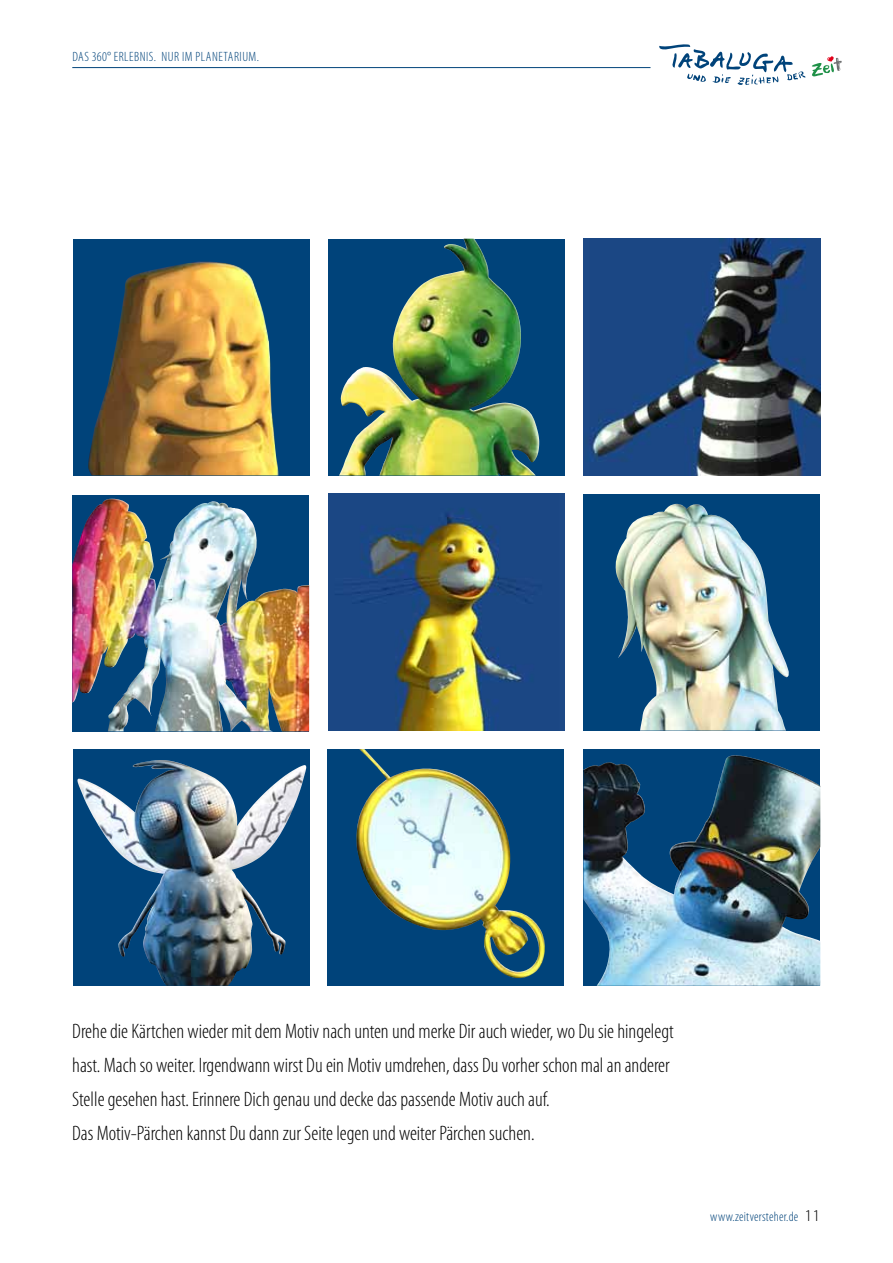
<style>
.page{position:relative;width:893px;height:1263px;background:#fff}
.page>*{position:absolute;margin:0;border:0;box-sizing:border-box;transform-origin:0 0}
.t1{font:300 condensed 21px/34px "Myriad Pro";color:#000}
.t2{font:300 condensed 13.5px "Myriad Pro";letter-spacing:.04em;color:#00437a}
.t3{font:300 condensed 13.5px "Myriad Pro";letter-spacing:.02em;color:#00437a}
.s1{font-stretch:normal;font-size:16.5px;color:#000}
</style>
<div class="page">
<svg style="left:659px;top:44px;width:146px;height:41px"></svg>
<svg style="left:812px;top:56px;width:30px;height:21px"></svg>
<hr style="left:72px;top:67px;width:578px;height:1px;background:#00437a">
<div style="left:73px;top:239px;width:236px;height:236px;background:#00437a"></div>
<img style="left:88px;top:261px;width:191px;height:214px">
<img style="left:328px;top:494px;width:237px;height:237px">
<div style="left:583px;top:494px;width:237px;height:237px;background:#00437a"></div>
<img style="left:615px;top:506px;width:171px;height:225px">
<img style="left:73px;top:749px;width:236px;height:237px">
<img style="left:77px;top:760px;width:99px;height:111px">
<img style="left:583px;top:749px;width:237px;height:237px">
<img style="left:584px;top:755px;width:151px;height:139px">
<img style="left:72px;top:495px;width:237px;height:236px">
<img style="left:72px;top:499px;width:39px;height:204px">
<img style="left:584px;top:238px;width:237px;height:237px">
<img style="left:328px;top:239px;width:237px;height:236px">
<img style="left:355px;top:239px;width:112px;height:162px">
<div style="left:327px;top:749px;width:237px;height:237px;background:#00437a"></div>
<img style="left:356px;top:749px;width:189px;height:229px">
<p class="t2" style="left:72px;top:49px;width:188px">Das 360° Erlebnis. nur im Planetarium.</p>
<p class="t1" style="left:72px;top:1013px;width:603px">Drehe die Kärtchen wieder mit dem Motiv nach unten und merke Dir auch wieder, wo Du sie hingelegt hast. Mach so weiter. Irgendwann wirst Du ein Motiv umdrehen, dass Du vorher schon mal an anderer Stelle gesehen hast. Erinnere Dich genau und decke das passende Motiv auch auf.<br>Das Motiv-Pärchen kannst Du dann zur Seite legen und weiter Pärchen suchen.</p>
<p class="t3" style="left:710px;top:1209px;width:112px">www.zeitversteher.de <span class="s1">11</span></p>
</div>
